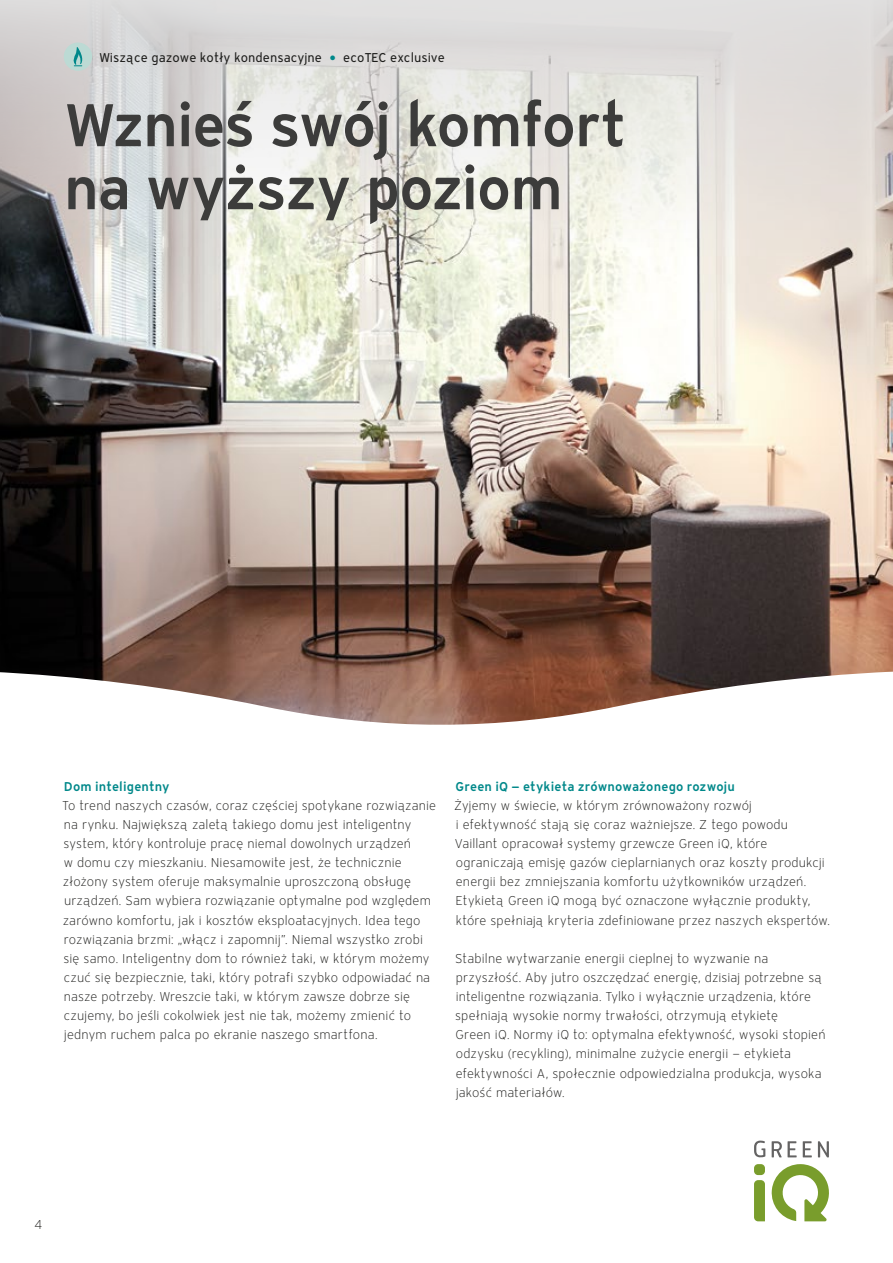
<style>
.page{position:relative;width:893px;height:1263px;background:#fff}
.page>*{position:absolute;margin:0;border:0;box-sizing:border-box;transform-origin:0 0}
.t1{font:600 60px/63px "Vaillant 16";letter-spacing:-.025em;color:#3c3c3b}
.Fließtext{font:300 12.75px/19px "Vaillant 16";letter-spacing:.01em;color:#1d1d1b}
.Sublines{font:600 12.75px "Vaillant 16";letter-spacing:.01em;color:#00888a}
.t2{font:12.75px "Vaillant 16";color:#1d1d1b}
.tekst{font:300 12.75px "Vaillant 16";color:#1d1d1b}
.s1{color:#00888a}
</style>
<div class="page">
<img style="left:0;top:250px;width:893px;height:422px">
<svg style="left:0;top:0;width:893px;height:250px"></svg>
<div style="left:64px;top:43px;width:28px;height:28px;background:#bcdad4;border-radius:50%"></div>
<svg style="left:73px;top:47px;width:10px;height:19px"></svg>
<svg style="left:771px;top:1164px;width:58px;height:57px"></svg>
<svg style="left:754px;top:1164px;width:11px;height:57px"></svg>
<svg style="left:818px;top:1141px;width:11px;height:16px"></svg>
<svg style="left:803px;top:1141px;width:9px;height:16px"></svg>
<svg style="left:772px;top:1141px;width:25px;height:16px"></svg>
<svg style="left:754px;top:1140px;width:11px;height:18px"></svg>
<svg style="left:0;top:672px;width:884px;height:53px"></svg>
<p class="t2" style="left:99px;top:49px;width:347px">Wiszące gazowe kotły kondensacyjne <span class="s1">⬤</span> ecoTEC exclusive</p>
<p class="t1" style="left:64px;top:92px;width:565px">Wznieś swój komfort na wyższy poziom</p>
<p class="Sublines" style="left:64px;top:777px;width:107px">Dom inteligentny</p>
<p class="Fließtext" style="left:62px;top:795px;width:376px">To trend naszych czasów, coraz częściej spotykane rozwiązanie na rynku. Największą zaletą takiego domu jest inteligentny system, który kontroluje pracę niemal dowolnych urządzeń<br>w domu czy mieszkaniu. Niesamowite jest, że technicznie złożony system oferuje maksymalnie uproszczoną obsługę urządzeń. Sam wybiera rozwiązanie optymalne pod względem zarówno komfortu, jak i kosztów eksploatacyjnych. Idea tego rozwiązania brzmi: „włącz i zapomnij”. Niemal wszystko zrobi się samo. Inteligentny dom to również taki, w którym możemy czuć się bezpiecznie, taki, który potrafi szybko odpowiadać na nasze potrzeby. Wreszcie taki, w którym zawsze dobrze się czujemy, bo jeśli cokolwiek jest nie tak, możemy zmienić to jednym ruchem palca po ekranie naszego smartfona.</p>
<p class="Sublines" style="left:456px;top:777px;width:281px">Green iQ — etykieta zrównoważonego rozwoju</p>
<p class="Fließtext" style="left:454px;top:795px;width:377px">Żyjemy w świecie, w którym zrównoważony rozwój<br>i efektywność stają się coraz ważniejsze. Z tego powodu Vaillant opracował systemy grzewcze Green iQ, które ograniczają emisję gazów cieplarnianych oraz koszty produkcji energii bez zmniejszania komfortu użytkowników urządzeń.<br>Etykietą Green iQ mogą być oznaczone wyłącznie produkty, które spełniają kryteria zdefiniowane przez naszych ekspertów.</p>
<p class="Fließtext" style="left:455px;top:948px;width:372px">Stabilne wytwarzanie energii cieplnej to wyzwanie na przyszłość. Aby jutro oszczędzać energię, dzisiaj potrzebne są inteligentne rozwiązania. Tylko i wyłącznie urządzenia, które spełniają wysokie normy trwałości, otrzymują etykietę<br>Green iQ. Normy iQ to: optymalna efektywność, wysoki stopień odzysku (recykling), minimalne zużycie energii — etykieta efektywności A, społecznie odpowiedzialna produkcja, wysoka jakość materiałów.</p>
<p class="tekst" style="left:34px;top:1216px;width:10px">4</p>
</div>
